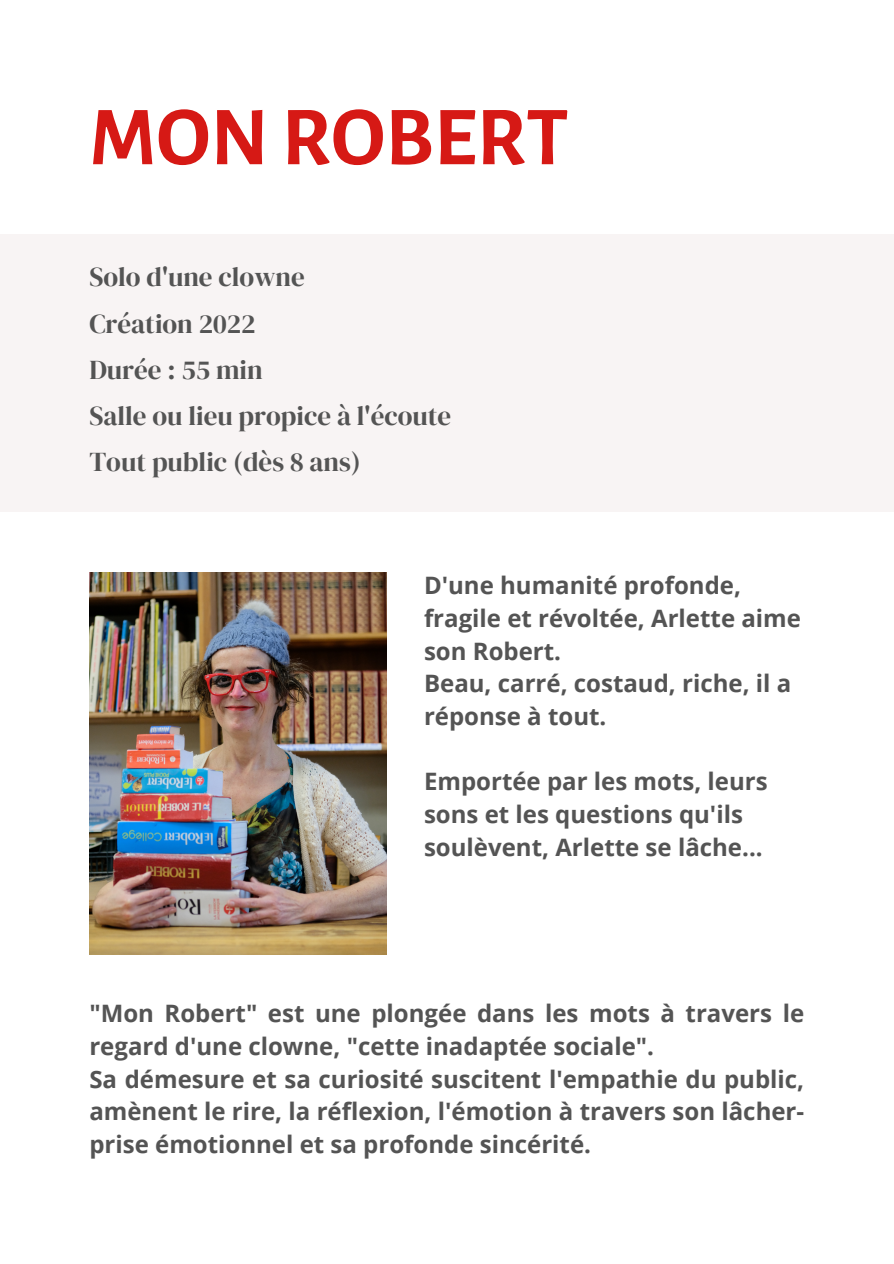
<style>
.page{position:relative;width:894px;height:1264px;background:#fff}
.page>*{position:absolute;margin:0;border:0;box-sizing:border-box;transform-origin:0 0}
.t1{font:700 84px "Alegreya Sans SC";color:#d61915}
.t2{font:27px/46.2px "DM Serif Display";color:#545454}
.t3{font:700 24px/32.7px "Open Sans";color:#545454}
</style>
<div class="page">
<div style="left:0;top:234px;width:893px;height:277px;background:#f8f4f4"></div>
<img style="left:89px;top:572px;width:297px;height:382px">
<p class="t1" style="left:89px;top:97px;width:480px">MONROBERT</p>
<p class="t2" style="left:89px;top:254px;width:363px">Solo d'une clowne<br>Création 2022<br>Durée : 55 min<br>Salle ou lieu propice à l'écoute<br>Tout public (dès 8 ans)</p>
<p class="t3" style="left:424px;top:568px;width:378px">D'une humanité profonde, fragile et révoltée, Arlette aime son Robert.<br>Beau, carré, costaud, riche, il a réponse à tout.</p>
<p class="t3" style="left:424px;top:764px;width:345px">Emportée par les mots, leurs sons et les questions qu'ils soulèvent, Arlette se lâche...</p>
<h2 class="t3" style="left:89px;top:996px;width:716px">"Mon Robert" est une plongée dans les mots à travers le regard d'une clowne, "cette inadaptée sociale".</h2>
<p class="t3" style="left:89px;top:1061px;width:716px;text-align:justify">Sa démesure et sa curiosité suscitent l'empathie du public, amènent le rire, la réflexion, l'émotion à travers son lâcher&shy;prise émotionnel et sa profonde sincérité.</p>
</div>
